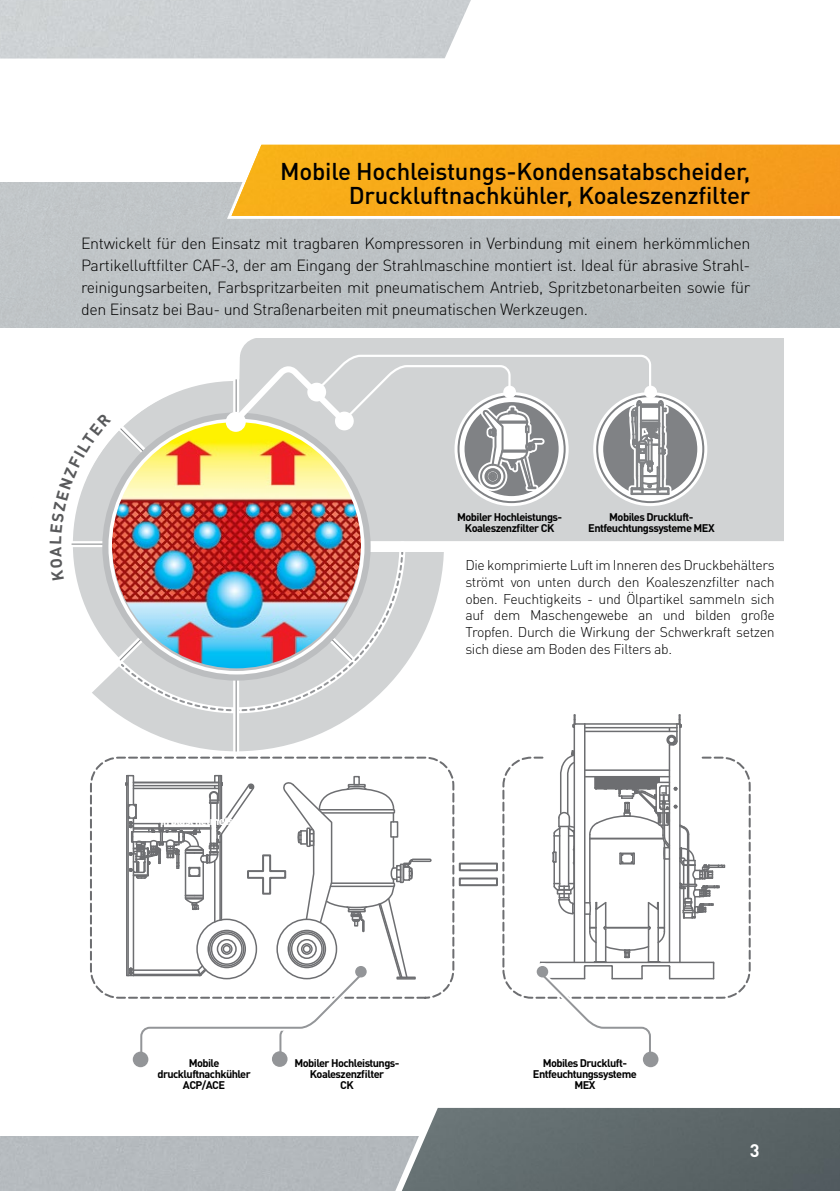
<style>
.page{position:relative;width:840px;height:1191px;background:#fff}
.page>*{position:absolute;margin:0;border:0;box-sizing:border-box;transform-origin:0 0}
.t1{font:500 24px/24px "DIN Pro";letter-spacing:-.01em;color:#000;text-align:right}
.t2{font:700 18px "DIN Pro";color:#fff}
.t3{font:300 16px/22px "DIN Pro";letter-spacing:-.02em;color:#000;text-align:justify}
.t4{font:300 14px/16.8px "DIN Pro";letter-spacing:-.025em;color:#000;text-align:justify}
.t5{font:700 11px/11px "DIN Pro";letter-spacing:-.05em;color:#000;text-align:center}
.t6{font:900 11px "DIN Pro";letter-spacing:-.05em;color:#fff}
</style>
<div class="page">
<svg style="left:371px;top:1136px;width:18px;height:55px"></svg>
<img style="left:389px;top:1107px;width:450px;height:84px">
<div style="left:444px;top:338px;width:338px;height:203px;background:#d1d3d4"></div>
<svg style="left:121px;top:497px;width:323px;height:254px;fill:#d1d3d4"></svg>
<svg style="left:92px;top:497px;width:316px;height:219px"></svg>
<svg style="left:122px;top:551px;width:282px;height:161px"></svg>
<div style="left:31px;top:541px;width:751px;height:6px;background:#fff"></div>
<svg style="left:233px;top:693px;width:6px;height:58px"></svg>
<hr style="left:235px;top:338px;width:1px;height:413px;background:#808285">
<svg style="left:77px;top:381px;width:163px;height:312px;fill:#d1d3d4"></svg>
<div style="left:356px;top:543px;width:94px;height:8px;background:#fff"></div>
<img style="left:108px;top:418px;width:256px;height:256px">
<div style="left:502px;top:756px;width:248px;height:242px;border:2px dashed #6d6e71;border-radius:28px"></div>
<div style="left:90px;top:756px;width:364px;height:242px;border:2px dashed #6d6e71;border-radius:28px"></div>
<svg style="left:592px;top:392px;width:115px;height:114px"></svg>
<svg style="left:596px;top:396px;width:107px;height:106px"></svg>
<div style="left:396px;top:976px;width:19px;height:3px;border:2px solid #6d6e71"></div>
<div style="left:411px;top:858px;width:20px;height:4px;border:2px solid #6d6e71"></div>
<svg style="left:458px;top:862px;width:40px;height:25px"></svg>
<div style="left:602px;top:402px;width:95px;height:94px;background:#808285;border-radius:50%"></div>
<div style="left:269px;top:1048px;width:21px;height:21px;border:6px solid #fff;border-radius:50%"></div>
<div style="left:272px;top:1051px;width:15px;height:15px;background:#939598;border-radius:50%"></div>
<div style="left:130px;top:1048px;width:21px;height:22px;border:6px solid #fff;border-radius:50%"></div>
<svg style="left:124px;top:774px;width:289px;height:290px"></svg>
<div style="left:133px;top:1051px;width:15px;height:16px;background:#939598;border-radius:50%"></div>
<div style="left:355px;top:966px;width:11px;height:11px;background:#939598;border-radius:50%"></div>
<div style="left:639px;top:1048px;width:22px;height:22px;border:6px solid #fff;border-radius:50%"></div>
<svg style="left:532px;top:714px;width:192px;height:350px"></svg>
<div style="left:642px;top:1051px;width:16px;height:16px;background:#939598;border-radius:50%"></div>
<div style="left:536px;top:966px;width:12px;height:11px;background:#939598;border-radius:50%"></div>
<svg style="left:227px;top:338px;width:444px;height:159px"></svg>
<svg style="left:222px;top:144px;width:617px;height:80px"></svg>
<img style="left:231px;top:145px;width:608px;height:71px">
<svg style="left:71px;top:413px;width:40px;height:168px"></svg>
<h1 class="t1" style="left:280px;top:159px;width:471px">Mobile Hochleistungs-Kondensatabscheider,<br>Druckluftnachkühler, Koaleszenzfilter</h1>
<p class="t3" style="left:81px;top:232px;width:670px">Entwickelt für den Einsatz mit tragbaren Kompressoren in Verbindung mit einem herkömmlichen Partikelluftfilter CAF-3, der am Eingang der Strahlmaschine montiert ist. Ideal für abrasive Strahl&shy;reinigungsarbeiten, Farbspritzarbeiten mit pneumatischem Antrieb, Spritzbetonarbeiten sowie für den Einsatz bei Bau- und Straßenarbeiten mit pneumatischen Werkzeugen.</p>
<p class="t5" style="left:457px;top:511px;width:106px">Mobiler Hochleistungs-<br>Koaleszenzfilter CK</p>
<p class="t5" style="left:588px;top:511px;width:128px">Mobiles Druckluft-<br>Entfeuchtungssysteme MEX</p>
<p class="t6" style="left:160px;top:813px;width:75px">in blast helmets</p>
<p class="t4" style="left:465px;top:556px;width:311px">Die komprimierte Luft im Inneren des Druckbehälters strömt von unten durch den Koaleszenzfilter nach oben. Feuchtigkeits - und Ölpartikel sammeln sich auf dem Maschengewebe an und bilden große Tropfen. Durch die Wirkung der Schwerkraft setzen sich diese am Boden des Filters ab.</p>
<p class="t5" style="left:157px;top:1057px;width:95px">Mobile druckluftnachkühler<br>ACP/ACE</p>
<p class="t5" style="left:294px;top:1057px;width:106px">Mobiler Hochleistungs-<br>Koaleszenzfilter<br>CK</p>
<p class="t5" style="left:532px;top:1057px;width:105px">Mobiles Druckluft-<br>Entfeuchtungssysteme<br>MEX</p>
<p class="t2" style="left:749px;top:1138px;width:11px">3</p>
</div>
